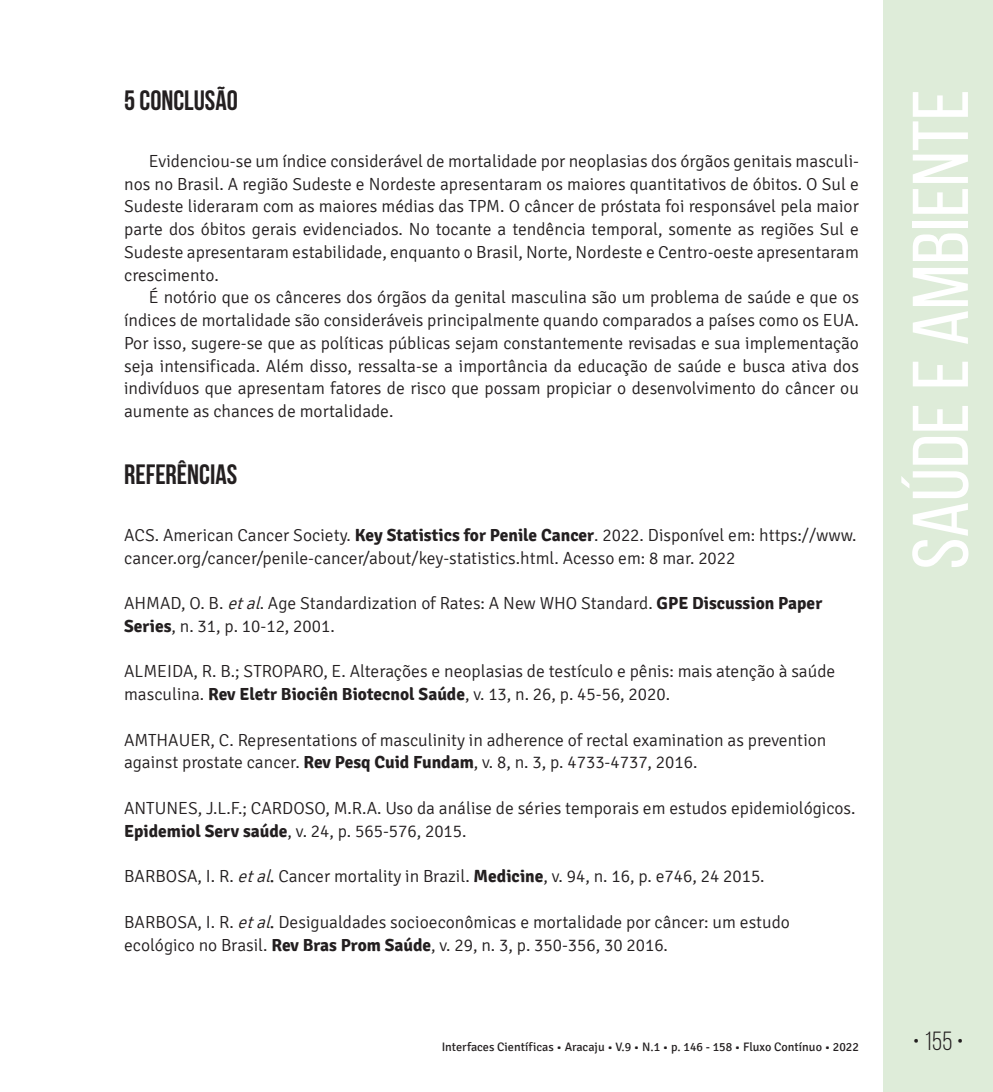
<style>
.page{position:relative;width:993px;height:1092px;background:#fff}
.page>*{position:absolute;margin:0;border:0;box-sizing:border-box;transform-origin:0 0}
.t1{font:78.75px "Bebas Neue";color:#fff;scale:1.09 1}
.t2{font:700 28px "Bebas Neue";color:#231f20}
.t3{font:26.25px "Bebas Neue";color:#231f20}
.t4{font:300 17.5px/22.8px "Signika";color:#231f20}
.t5{font:12.25px "Signika";color:#231f20}
.s1{font-weight:700}
.s2{font-style:italic}
.s3{font-weight:400}
</style>
<div class="page">
<div style="left:883px;top:0;width:109px;height:1091px;background:#deecd9"></div>
<h2 class="t2" style="left:124px;top:85px;width:115px">5 CONCLUSÃO</h2>
<p class="t4" style="left:124px;top:150px;width:736px;text-align:justify;text-indent:25px">Evidenciou-se um índice considerável de mortalidade por neoplasias dos órgãos genitais masculi&shy;nos no Brasil. A região Sudeste e Nordeste apresentaram os maiores quantitativos de óbitos. O Sul e Sudeste lideraram com as maiores médias das TPM. O câncer de próstata foi responsável pela maior parte dos óbitos gerais evidenciados. No tocante a tendência temporal, somente as regiões Sul e Sudeste apresentaram estabilidade, enquanto o Brasil, Norte, Nordeste e Centro-oeste apresentaram crescimento.</p>
<p class="t4" style="left:124px;top:286px;width:736px;text-align:justify;text-indent:25px">É notório que os cânceres dos órgãos da genital masculina são um problema de saúde e que os índices de mortalidade são consideráveis principalmente quando comparados a países como os EUA.<br>Por isso, sugere-se que as políticas públicas sejam constantemente revisadas e sua implementação seja intensificada. Além disso, ressalta-se a importância da educação de saúde e busca ativa dos indivíduos que apresentam fatores de risco que possam propiciar o desenvolvimento do câncer ou aumente as chances de mortalidade.</p>
<h2 class="t2" style="left:124px;top:459px;width:115px">REFERÊNCIAS</h2>
<p class="t4" style="left:124px;top:524px;width:733px">ACS. American Cancer Society. <span class="s1">Key Statistics for Penile Cancer</span>. 2022. Disponível em: https://www. cancer.org/cancer/penile-cancer/about/key-statistics.html. Acesso em: 8 mar. 2022</p>
<p class="t4" style="left:124px;top:592px;width:699px">AHMAD, O. B. <span class="s2">etal</span>. Age Standardization of Rates: A New WHO Standard. <span class="s1">GPE Discussion Paper<br>Series</span>, n. 31, p. 10-12, 2001.</p>
<p class="t4" style="left:124px;top:660px;width:712px">ALMEIDA, R. B.; STROPARO, E. Alterações e neoplasias de testículo e pênis: mais atenção à saúde masculina. <span class="s1">Rev Eletr Biociên Biotecnol Saúde</span>, v. 13, n. 26, p. 45-56, 2020.</p>
<p class="t4" style="left:124px;top:728px;width:703px">AMTHAUER, C. Representations of masculinity in adherence of rectal examination as prevention against prostate cancer. <span class="s1">Rev Pesq Cuid Fundam</span>, v. 8, n. 3, p. 4733-4737, 2016.</p>
<p class="t4" style="left:124px;top:797px;width:732px">ANTUNES, J.L.F.; CARDOSO, M.R.A. Uso da análise de séries temporais em estudos epidemiológicos.<br><span class="s1">Epidemiol Serv saúde</span>, v. 24, p. 565-576, 2015.</p>
<p class="t4" style="left:124px;top:865px;width:641px">BARBOSA, I. R. <span class="s2">etal</span><span class="s3">.</span> Cancer mortality in Brazil. <span class="s1">Medicine</span>, v. 94, n. 16, p. e746, 24 2015.</p>
<p class="t4" style="left:124px;top:910px;width:667px">BARBOSA, I. R. <span class="s2">etal</span><span class="s3">.</span> Desigualdades socioeconômicas e mortalidade por câncer: um estudo ecológico no Brasil. <span class="s1">Rev Bras Prom Saúde</span>, v. 29, n. 3, p. 350-356, 30 2016.</p>
<h1 class="t1" style="left:897px;top:569px;width:442px;rotate:-90deg">Saúde e Ambiente</h1>
<p class="t5" style="left:441px;top:1040px;width:418px">Interfaces Científicas • Aracaju • V.9 • N.1 • p. 146 - 158 • Fluxo Contínuo • 2022</p>
<h3 class="t3" style="left:912px;top:1026px;width:52px">• 155 •</h3>
</div>
